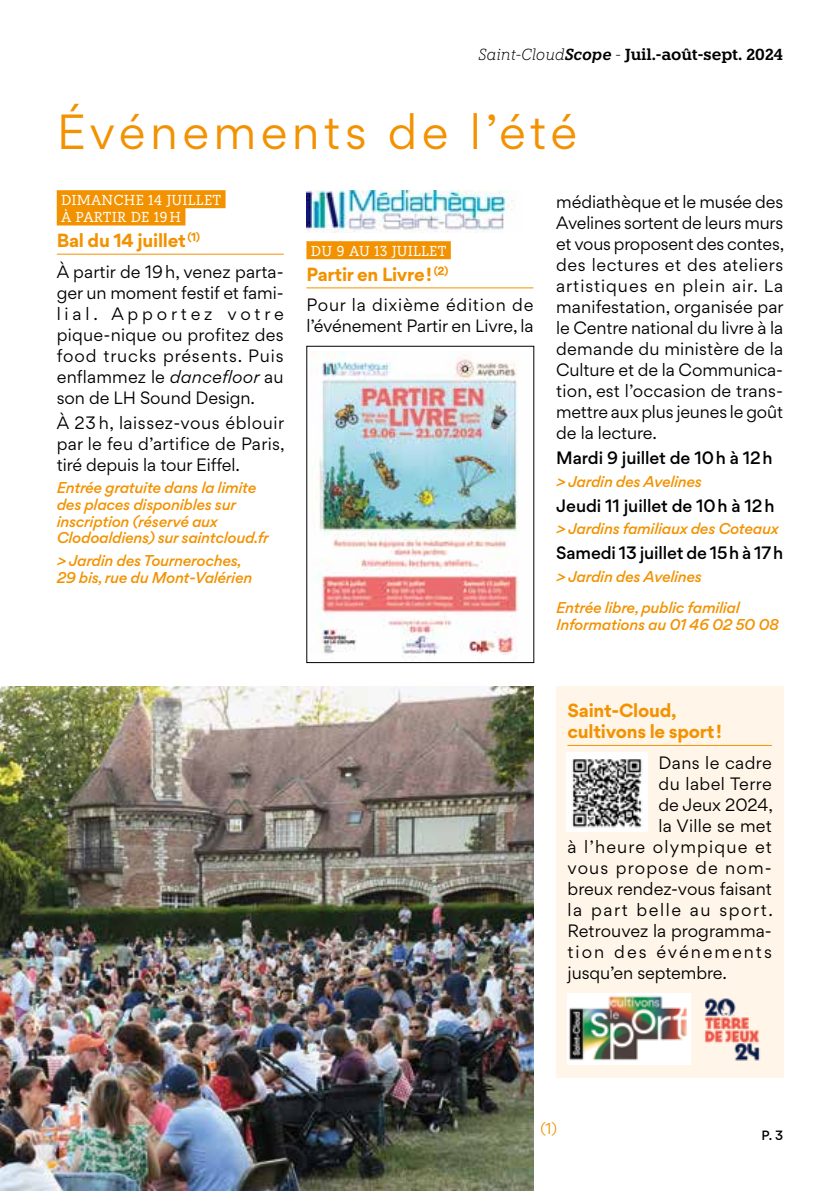
<style>
.page{position:relative;width:840px;height:1191px;background:#fff}
.page>*{position:absolute;margin:0;border:0;box-sizing:border-box;transform-origin:0 0}
.t1{font:44px "Gordita";letter-spacing:.1em;color:#f39200}
.t2{font:700 17px/21px "Gordita";letter-spacing:-.015em;color:#f39200}
.t3{font:16px/21px "Gordita";letter-spacing:.01em;color:#000;text-align:justify}
.t4{font:500 16px "Gordita";letter-spacing:-.005em;color:#000}
.t5{font:600 16px "Knile";letter-spacing:-.01em;color:#000}
.t6{font:16px "Gordita";letter-spacing:.075em;color:#000}
.t7{font:16px "Gordita";letter-spacing:.095em;color:#000}
.t8{font:16px "Gordita";letter-spacing:.07em;color:#000}
.t9{font:16px "Gordita";letter-spacing:.125em;color:#000}
.t10{font:16px "Gordita";letter-spacing:.03em;color:#000}
.t11{font:14.4px/17.2px "Knile";letter-spacing:.01em;color:#fff}
.t12{font:italic 500 14px/16.8px "Gordita";letter-spacing:-.015em;color:#f39200}
.t13{font:14px "Gordita";color:#f39200}
.t14{font:500 12px "Gordita";color:#000}
.s1{font-weight:300;font-style:italic}
.s2{font-style:italic}
</style>
<div class="page">
<div style="left:57px;top:190px;width:168px;height:18px;background:#f39200"></div>
<div style="left:57px;top:207px;width:128px;height:18px;background:#f39200"></div>
<hr style="left:57px;top:254px;width:226px;height:1px;background:#f39200">
<div style="left:306px;top:241px;width:144px;height:18px;background:#f39200"></div>
<hr style="left:306px;top:287px;width:227px;height:1px;background:#f39200">
<img style="left:306px;top:190px;width:209px;height:43px">
<img style="left:0;top:686px;width:533px;height:505px">
<img style="left:310px;top:352px;width:208px;height:304px">
<div style="left:556px;top:686px;width:226px;height:391px;background:#fff5e9"></div>
<hr style="left:567px;top:745px;width:204px;height:1px;background:#f39200">
<img style="left:566px;top:752px;width:80px;height:79px">
<img style="left:567px;top:993px;width:123px;height:71px">
<img style="left:705px;top:998px;width:55px;height:63px">
<p class="t5" style="left:478px;top:44px;width:306px"><span class="s1">Saint-Cloud</span><span class="s2">Scope</span> <span class="s1">-</span> Juil.-août-sept. 2024</p>
<h1 class="t1" style="left:57px;top:100px;width:522px">Événements de l’été</h1>
<p class="t11" style="left:61px;top:191px;width:162px">DIMANCHE 14 JUILLET<br>À PARTIR DE 19H</p>
<p class="t2" style="left:57px;top:229px;width:145px">Bal du 14 juillet <sup>(1)</sup></p>
<p class="t3" style="left:57px;top:261px;width:228px">À partir de 19h, venez parta&shy;ger un moment festif et fami&shy;lial. Apportez votre pique-nique ou profitez des food trucks présents. Puis enflammez le <span class="s2">dancefloor</span> au son de LH Sound Design.</p>
<p class="t3" style="left:57px;top:411px;width:229px">À 23 h, laissez-vous éblouir par le feu d’artifice de Paris, tiré depuis la tour Eiffel.</p>
<p class="t12" style="left:57px;top:479px;width:213px">Entrée gratuite dans la limite des places disponibles sur inscription (réservé aux<br>Clodoaldiens) sur saintcloud.fr</p>
<p class="t12" style="left:57px;top:552px;width:197px">&gt; Jardin des Tourneroches,<br>29 bis, rue du Mont-Valérien</p>
<p class="t11" style="left:310px;top:242px;width:137px">DU 9 AU 13 JUILLET</p>
<p class="t2" style="left:306px;top:263px;width:143px">Partir en Livre! <sup>(2)</sup></p>
<p class="t3" style="left:306px;top:294px;width:228px">Pour la dixième édition de l’événement Partir en Livre, la</p>
<p class="t3" style="left:556px;top:191px;width:229px">médiathèque et le musée des Avelines sortent de leurs murs et vous proposent des contes, des lectures et des ateliers artistiques en plein air. La manifestation, organisée par le Centre national du livre à la demande du ministère de la Culture et de la Communica&shy;tion, est l’occasion de trans&shy;mettre aux plus jeunes le goût de la lecture.</p>
<p class="t4" style="left:556px;top:446px;width:218px">Mardi 9 juillet de 10h à 12h</p>
<p class="t12" style="left:556px;top:473px;width:147px">&gt; Jardin des Avelines</p>
<p class="t4" style="left:556px;top:494px;width:220px">Jeudi 11 juillet de 10h à 12h</p>
<p class="t12" style="left:556px;top:520px;width:224px">&gt; Jardins familiaux des Coteaux</p>
<p class="t4" style="left:556px;top:541px;width:228px">Samedi 13 juillet de 15h à 17h</p>
<p class="t12" style="left:556px;top:568px;width:147px">&gt; Jardin des Avelines</p>
<p class="t12" style="left:556px;top:599px;width:224px">Entrée libre, public familial<br>Informations au 01 46 02 50 08</p>
<p class="t2" style="left:567px;top:700px;width:156px">Saint-Cloud, cultivons le sport!</p>
<p class="t3" style="left:658px;top:752px;width:115px">Dans le cadre</p>
<p class="t10" style="left:658px;top:772px;width:115px">du label Terre</p>
<p class="t3" style="left:658px;top:794px;width:116px">de Jeux 2024,</p>
<p class="t3" style="left:658px;top:815px;width:115px">la Ville se met</p>
<p class="t6" style="left:567px;top:835px;width:206px">à l’heure olympique et</p>
<p class="t8" style="left:567px;top:856px;width:206px">vous propose de nom-</p>
<p class="t3" style="left:567px;top:878px;width:206px">breux rendez-vous faisant</p>
<p class="t7" style="left:567px;top:897px;width:207px">la part belle au sport.</p>
<p class="t3" style="left:567px;top:920px;width:206px">Retrouvez la programma-</p>
<p class="t9" style="left:567px;top:939px;width:206px">tion des événements</p>
<p class="t3" style="left:567px;top:962px;width:161px">jusqu’en septembre.</p>
<p class="t13" style="left:540px;top:1118px;width:18px">(1)</p>
<p class="t14" style="left:761px;top:1126px;width:23px">P. 3</p>
</div>
